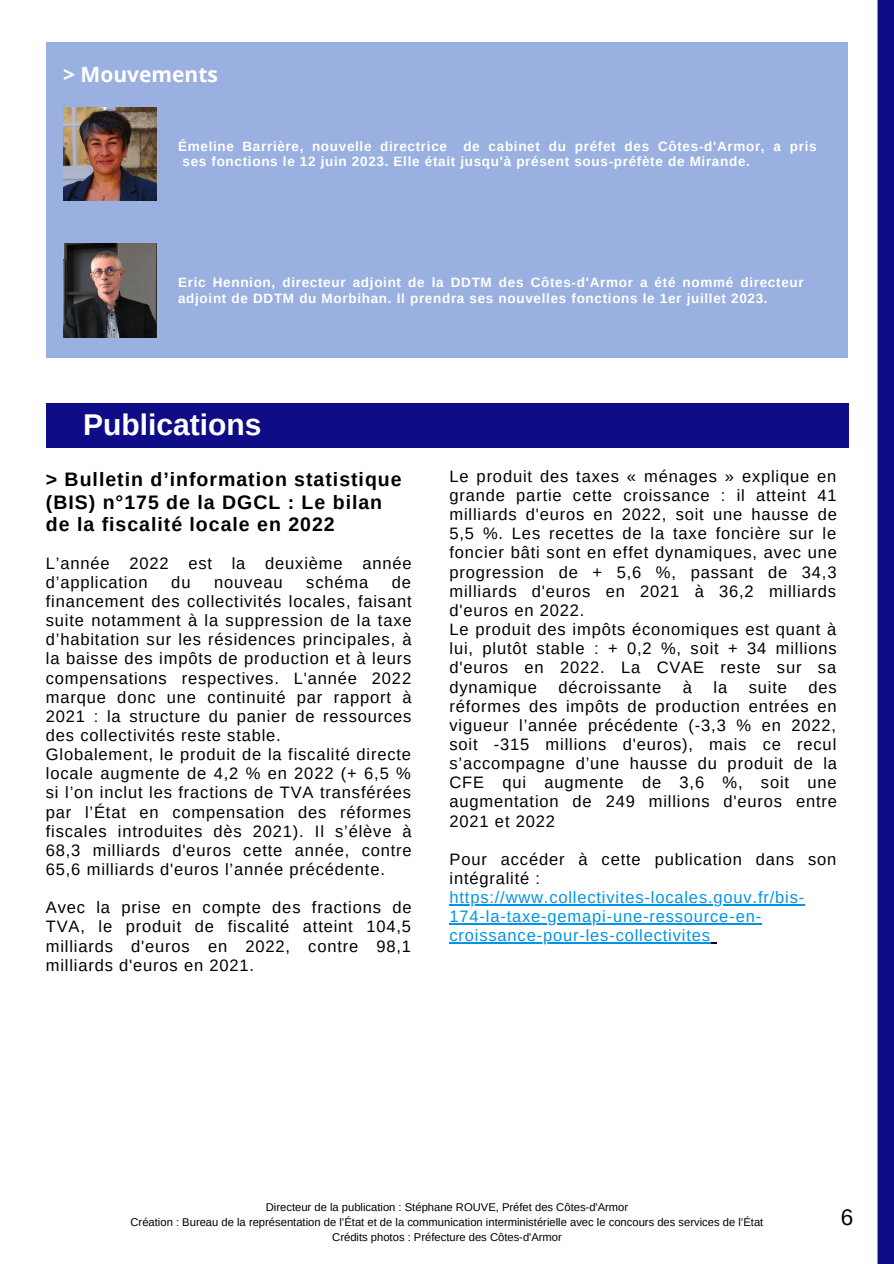
<style>
.page{position:relative;width:894px;height:1264px;background:#fff}
.page>*{position:absolute;margin:0;border:0;box-sizing:border-box;transform-origin:0 0}
.t1{font:700 30px "Arimo";color:#fff}
.t2{font:22.5px "Arimo";color:#000}
.t3{font:700 21px "Open Sans";color:#fff}
.t4{font:700 19.5px/22.5px "Arimo";letter-spacing:.05em;color:#000}
.t5{font:16.5px/19.2px "Arimo";letter-spacing:.05em;color:#000;text-align:justify}
.t6{font:16.5px/19.2px "Arimo";letter-spacing:.05em;color:#0393e6}
.t7{font:700 13.5px/15.8px "Arimo";letter-spacing:.05em;color:#fff}
.t8{font:11.25px "Arimo";color:#000}
</style>
<div class="page">
<div style="left:877px;top:0;width:16px;height:1263px;background:#0f0c88"></div>
<div style="left:46px;top:403px;width:802px;height:44px;background:#0f0c88"></div>
<hr style="left:449px;top:904px;width:355px;height:1px;background:#0393e6">
<hr style="left:449px;top:923px;width:312px;height:1px;background:#0393e6">
<hr style="left:449px;top:942px;width:261px;height:1px;background:#0393e6">
<div style="left:46px;top:42px;width:800px;height:315px;background:#9ab0e0"></div>
<img style="left:63px;top:107px;width:93px;height:94px">
<img style="left:63px;top:244px;width:93px;height:93px">
<p class="t3" style="left:63px;top:60px;width:156px">&gt; Mouvements</p>
<p class="t7" style="left:182px;top:138px;width:635px;text-indent:-4px">Émeline Barrière, nouvelle directrice de cabinet du préfet des Côtes-d'Armor, a pris ses fonctions le 12 juin 2023. Elle était jusqu'à présent sous-préfète de Mirande.</p>
<p class="t7" style="left:178px;top:274px;width:627px">Eric Hennion, directeur adjoint de la DDTM des Côtes-d'Armor a été nommé directeur adjoint de DDTM du Morbihan. Il prendra ses nouvelles fonctions le 1er juillet 2023.</p>
<p class="t1" style="left:83px;top:407px;width:180px">Publications</p>
<p class="t4" style="left:46px;top:468px;width:357px">&gt; Bulletin d’information statistique (BIS) n°175 de la DGCL : Le bilan de la fiscalité locale en 2022</p>
<p class="t5" style="left:46px;top:553px;width:367px">L’année 2022 est la deuxième année d’application</p>
<p class="t5" style="left:171px;top:572px;width:21px">du</p>
<p class="t5" style="left:214px;top:572px;width:70px">nouveau</p>
<p class="t5" style="left:306px;top:572px;width:63px">schéma</p>
<p class="t5" style="left:46px;top:572px;width:367px;text-indent:346px">de financement des collectivités locales, faisant suite notamment à la suppression de la taxe d’habitation sur les résidences principales, à la baisse des impôts de production et à leurs compensations respectives. L'année 2022 marque donc une continuité par rapport à 2021 : la structure du panier de ressources des collectivités reste stable.</p>
<p class="t5" style="left:46px;top:744px;width:367px">Globalement, le produit de la fiscalité directe locale augmente de 4,2 % en 2022 (+ 6,5 % si l’on inclut les fractions de TVA transférées par l’État en compensation des réformes fiscales introduites dès 2021). Il s’élève à 68,3 milliards d'euros cette année, contre 65,6 milliards d'euros l’année précédente.</p>
<p class="t5" style="left:46px;top:898px;width:367px">Avec la prise en compte des fractions de TVA, le produit de fiscalité atteint 104,5 milliards d'euros en 2022, contre 98,1 milliards d'euros en 2021.</p>
<p class="t5" style="left:449px;top:466px;width:389px">Le produit des taxes « ménages » explique en grande partie cette croissance : il atteint 41 milliards d'euros en 2022, soit une hausse de 5,5 %. Les recettes de la taxe foncière sur le foncier bâti sont en effet dynamiques, avec une progression de + 5,6 %, passant de 34,3 milliards d'euros en 2021 à 36,2 milliards d'euros en 2022.</p>
<p class="t5" style="left:449px;top:619px;width:388px">Le produit des impôts économiques est quant à lui, plutôt stable : + 0,2 %, soit + 34 millions d'euros en 2022. La CVAE reste sur sa dynamique</p>
<p class="t5" style="left:558px;top:677px;width:104px">décroissante</p>
<p class="t5" style="left:682px;top:677px;width:11px">à</p>
<p class="t5" style="left:713px;top:677px;width:15px">la</p>
<p class="t5" style="left:748px;top:677px;width:40px">suite</p>
<p class="t5" style="left:449px;top:677px;width:389px;text-indent:359px">des réformes des impôts de production entrées en vigueur l’année précédente (-3,3 % en 2022, soit -315 millions d'euros), mais ce recul s’accompagne d’une hausse du produit de la CFE qui augmente de 3,6 %, soit une augmentation de 249 millions d'euros entre 2021 et 2022</p>
<p class="t5" style="left:449px;top:849px;width:388px">Pour accéder à cette publication dans son intégralité :</p>
<p class="t6" style="left:449px;top:887px;width:356px">https://www.collectivites-locales.gouv.fr/bis-<br>174-la-taxe-gemapi-une-ressource-en&shy;croissance-pour-les-collectivites</p>
<p class="t8" style="left:266px;top:1201px;width:364px">Directeur de la publication : Stéphane ROUVE, Préfet des Côtes-d'Armor</p>
<p class="t8" style="left:130px;top:1216px;width:634px">Création : Bureau de la représentation de l’État et de la communication interministérielle avec le concours des services de l’État</p>
<p class="t8" style="left:332px;top:1231px;width:231px">Crédits photos : Préfecture des Côtes-d'Armor</p>
<p class="t2" style="left:840px;top:1204px;width:14px">6</p>
</div>
